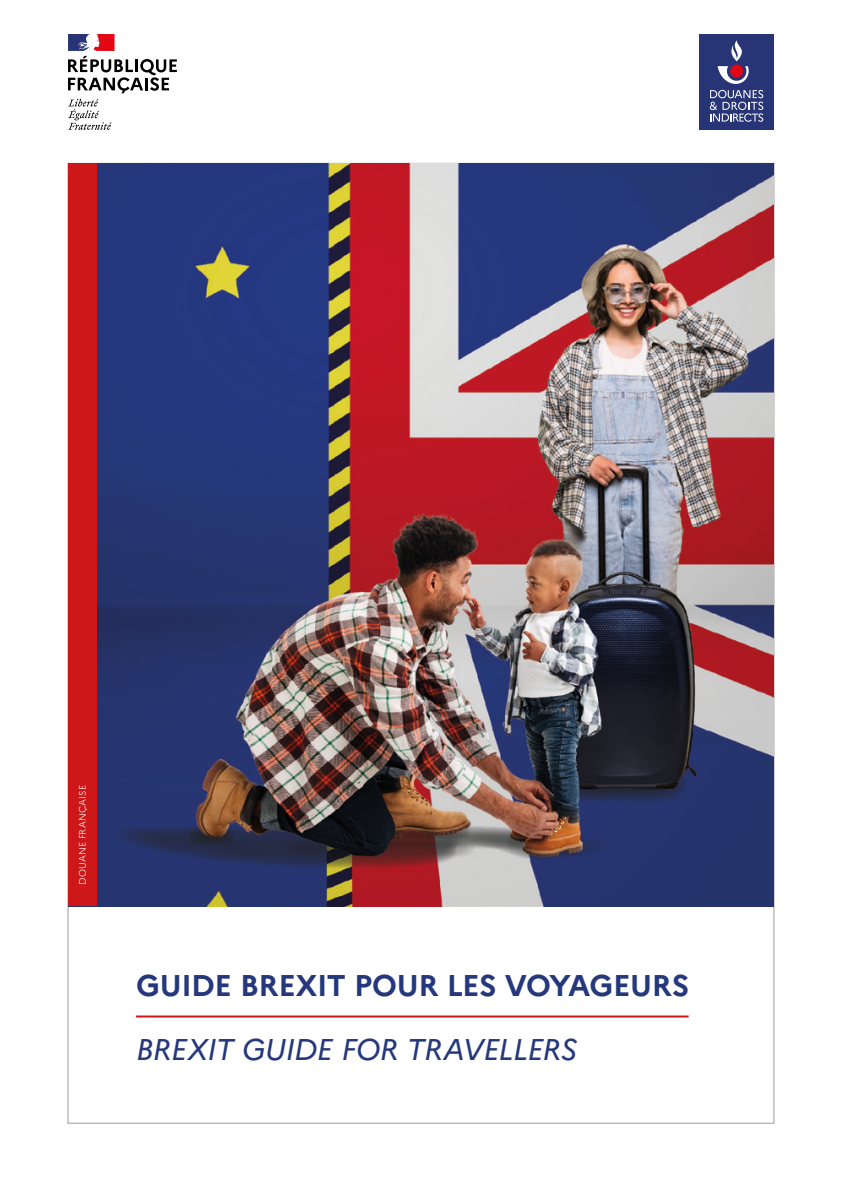
<style>
.page{position:relative;width:842px;height:1191px;background:#fff}
.page>*{position:absolute;margin:0;border:0;box-sizing:border-box;transform-origin:0 0}
.t1{font:700 30px "Marianne";letter-spacing:-.015em;color:#25387c}
.t2{font:italic 30px "Marianne";letter-spacing:-.025em;color:#25387c}
.t3{font:300 9.4px "Marianne";letter-spacing:.01em;color:#fff}
</style>
<div class="page">
<div style="left:68px;top:163px;width:706px;height:960px;background:#fff;border:1px solid #9d9d9c"></div>
<img style="left:96px;top:163px;width:678px;height:743px">
<div style="left:68px;top:163px;width:28px;height:743px;background:#cd1719"></div>
<hr style="left:136px;top:1015px;width:553px;height:2px;background:#cd1719">
<svg style="left:68px;top:99px;width:44px;height:31px"></svg>
<svg style="left:68px;top:34px;width:109px;height:59px"></svg>
<div style="left:699px;top:34px;width:75px;height:96px;background:#273475"></div>
<svg style="left:718px;top:40px;width:31px;height:44px"></svg>
<svg style="left:710px;top:90px;width:53px;height:32px"></svg>
<p class="t3" style="left:77px;top:885px;width:101px;rotate:-90deg">DOUANE FRANÇAISE</p>
<p class="t1" style="left:136px;top:967px;width:555px">GUIDE BREXIT POUR LES VOYAGEURS</p>
<p class="t2" style="left:136px;top:1030px;width:443px">BREXIT GUIDE FOR TRAVELLERS</p>
</div>
